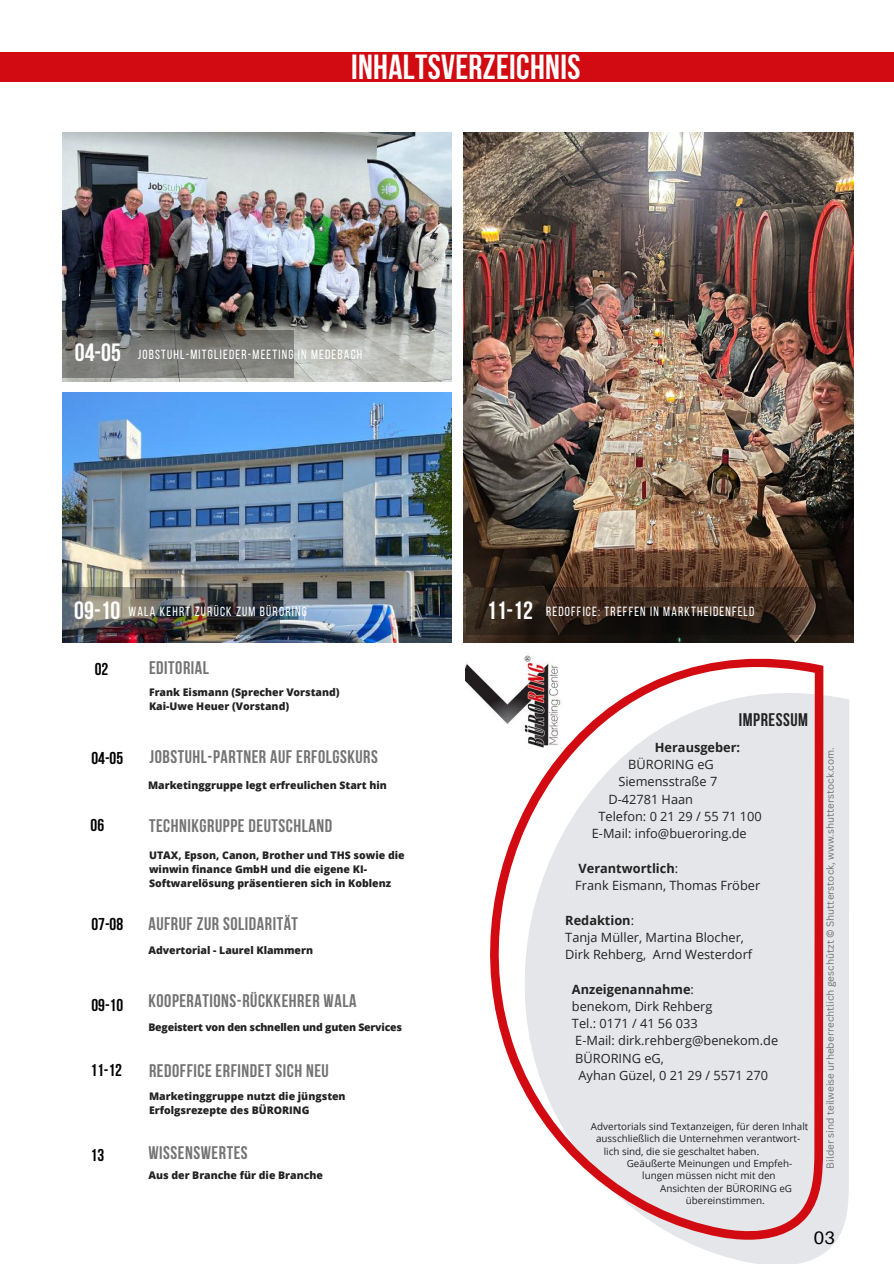
<style>
.page{position:relative;width:894px;height:1264px;background:#fff}
.page>*{position:absolute;margin:0;border:0;box-sizing:border-box;transform-origin:0 0}
.t1{font:700 34.8px "Bebas Neue";letter-spacing:.01em;color:#fff}
.t2{font:700 18.15px "Bebas Neue";letter-spacing:.03em;color:#737373}
.t3{font:700 18.15px "Bebas Neue";letter-spacing:.03em;color:#222}
.t4{font:18px "Aileron";color:#000}
.t5{font:700 17.1px "Bebas Neue";color:#000}
.t6{font:13.2px "Bebas Neue";letter-spacing:.09em;color:#fff}
.t7{font:12.75px/17.2px "Open Sans";color:#222}
.t8{font:700 12.75px "Open Sans";color:#222}
.t9{font:800 10.5px/14px "Open Sans";color:#222}
.t10{font:800 10.5px "Open Sans";letter-spacing:-.02em;color:#222}
.t11{font:9.9px "Open Sans";color:#222}
.t12{font:9.9px "Canva Sans";color:#737373}
.s1{font-weight:700;font-size:24.9px}
.s2{font-weight:700}
.s3{font-weight:400}
</style>
<div class="page">
<img style="left:62px;top:133px;width:390px;height:248px">
<img style="left:62px;top:392px;width:390px;height:250px">
<img style="left:463px;top:133px;width:390px;height:509px">
<div style="left:0;top:52px;width:893px;height:30px;background:#d20a11"></div>
<img style="left:465px;top:663px;width:9px;height:27px">
<svg style="left:682px;top:674px;width:167px;height:589px;background:#e6e6e8"></svg>
<svg style="left:474px;top:642px;width:349px;height:597px;fill:#e4e6e9"></svg>
<svg style="left:62px;top:330px;width:231px;height:48px;background:#777874"></svg>
<img style="left:62px;top:587px;width:218px;height:48px">
<svg style="left:465px;top:587px;width:388px;height:48px;background:#2f2219"></svg>
<h1 class="t1" style="left:351px;top:53px;width:231px">INHALTSVERZEICHNIS</h1>
<p class="t6" style="left:75px;top:349px;width:289px"><span class="s1">04-05</span> JOBSTUHL-MITGLIEDER-MEETING IN MEDEBACH</p>
<p class="t6" style="left:74px;top:605px;width:234px"><span class="s1">09-10</span> WALA KEHRT ZURÜCK ZUM BÜRORING</p>
<p class="t6" style="left:486px;top:605px;width:269px"><span class="s1">11-12</span> REDOFFICE: TREFFEN IN MARKTHEIDENFELD</p>
<h3 class="t5" style="left:95px;top:662px;width:15px">02</h3>
<h2 class="t2" style="left:149px;top:660px;width:61px">EDITORIAL</h2>
<p class="t9" style="left:149px;top:685px;width:192px">Frank Eismann (Sprecher Vorstand)<br>Kai-Uwe Heuer (Vorstand)</p>
<h3 class="t5" style="left:91px;top:751px;width:33px">04-05</h3>
<h2 class="t2" style="left:149px;top:749px;width:230px">JOBSTUHL-PARTNER AUF ERFOLGSKURS</h2>
<p class="t9" style="left:148px;top:777px;width:240px">Marketinggruppe legt erfreulichen Start hin</p>
<h3 class="t5" style="left:91px;top:818px;width:15px">06</h3>
<h2 class="t2" style="left:149px;top:818px;width:184px">TECHNIKGRUPPE DEUTSCHLAND</h2>
<p class="t9" style="left:149px;top:847px;width:257px">UTAX, Epson, Canon, Brother und THS sowie die winwin finance GmbH und die eigene KI-<br>Softwarelösung präsentieren sich in Koblenz</p>
<h3 class="t5" style="left:91px;top:916px;width:33px">07-08</h3>
<h2 class="t2" style="left:148px;top:916px;width:151px">AUFRUF ZUR SOLIDARITÄT</h2>
<p class="t9" style="left:148px;top:943px;width:166px">Advertorial - Laurel Klammern</p>
<h3 class="t5" style="left:91px;top:998px;width:33px">09-10</h3>
<h2 class="t2" style="left:148px;top:993px;width:209px">KOOPERATIONS-RÜCKKEHRER WALA</h2>
<p class="t10" style="left:148px;top:1019px;width:255px">Begeistert von den schnellen und guten Services</p>
<h3 class="t5" style="left:90px;top:1063px;width:33px">11-12</h3>
<h2 class="t2" style="left:149px;top:1063px;width:181px">REDOFFICE ERFINDET SICH NEU</h2>
<p class="t9" style="left:149px;top:1088px;width:198px">Marketinggruppe nutzt die jü ngsten<br>Erfolgsrezepte des BÜRORING</p>
<h3 class="t5" style="left:91px;top:1147px;width:15px">13</h3>
<h2 class="t2" style="left:148px;top:1145px;width:101px">WISSENSWERTES</h2>
<p class="t9" style="left:148px;top:1167px;width:176px">Aus der Branche für die Branche</p>
<h2 class="t3" style="left:738px;top:712px;width:71px">IMPRESSUM</h2>
<p class="t8" style="left:654px;top:738px;width:87px">Herausgeber:</p>
<p class="t7" style="left:628px;top:755px;width:87px">BÜRORING eG</p>
<p class="t7" style="left:618px;top:772px;width:100px">Siemensstraße 7</p>
<p class="t7" style="left:608px;top:790px;width:86px">D-42781 Haan</p>
<p class="t7" style="left:598px;top:807px;width:165px">Telefon: 0 21 29 / 55 71 100</p>
<p class="t7" style="left:591px;top:824px;width:156px">E-Mail: info@bueroring.de</p>
<p class="t7" style="left:575px;top:859px;width:186px"><span class="s2">Verantwortlich</span>:<br>Frank Eismann, Thomas Fröber</p>
<p class="t7" style="left:565px;top:910px;width:188px"><span class="s2">Redaktion</span>:<br>Tanja Müller, Martina Blocher,<br>Dirk Rehberg, Arnd Westerdorf</p>
<p class="t8" style="left:571px;top:979px;width:123px">Anzeigenannahme<span class="s3">:</span></p>
<p class="t7" style="left:571px;top:997px;width:142px">benekom, Dirk Rehberg</p>
<p class="t7" style="left:571px;top:1014px;width:127px">Tel.: 0171 / 41 56 033</p>
<p class="t7" style="left:575px;top:1031px;width:204px">E-Mail: dirk.rehberg@benekom.de</p>
<p class="t7" style="left:575px;top:1048px;width:90px">BÜRORING eG,</p>
<p class="t7" style="left:578px;top:1066px;width:191px">Ayhan Güzel, 0 21 29 / 5571 270</p>
<p class="t11" style="left:590px;top:1119px;width:219px">Advertorials sind Textanzeigen, für deren Inhalt</p>
<p class="t11" style="left:596px;top:1131px;width:206px">ausschließlich die Unternehmen verantwort-</p>
<p class="t11" style="left:603px;top:1143px;width:157px">lich sind, die sie geschaltet haben.</p>
<p class="t11" style="left:626px;top:1156px;width:167px">Geäußerte Meinungen und Empfeh-</p>
<p class="t11" style="left:642px;top:1168px;width:135px">lungen müssen nicht mit den</p>
<p class="t11" style="left:660px;top:1180px;width:133px">Ansichten der BÜRORING eG</p>
<p class="t11" style="left:685px;top:1193px;width:80px">übereinstimmen.</p>
<p class="t12" style="left:823px;top:1168px;width:423px;rotate:-90deg">Bilder sind teilweise urheberrechtlich geschützt © Shutterstock, www.shutterstock.com.</p>
<h3 class="t4" style="left:813px;top:1226px;width:22px">03</h3>
</div>
